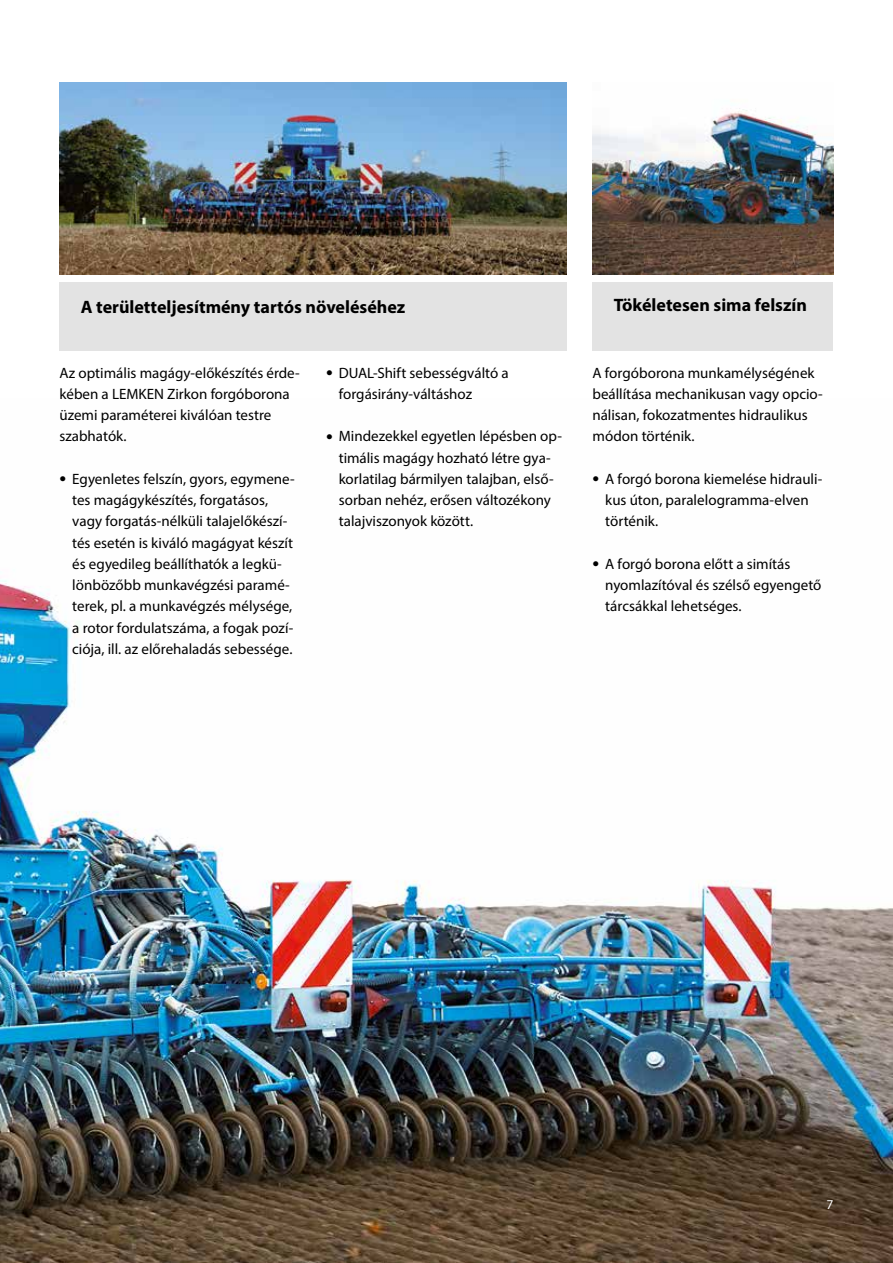
<style>
.page{position:relative;width:893px;height:1263px;background:#fff}
.page>*{position:absolute;margin:0;border:0;box-sizing:border-box;transform-origin:0 0}
.t1{font:700 18px "Myriad Pro";color:#000}
.t2{font:15px/21.3px "Myriad Pro";color:#000}
.t3{font:13.5px "Myriad Pro";color:#fff}
.s1{font-size:24px}
</style>
<div class="page">
<img style="left:0;top:580px;width:893px;height:683px">
<div style="left:60px;top:283px;width:507px;height:68px;background:#e3e3e3"></div>
<img style="left:60px;top:83px;width:507px;height:191px">
<img style="left:592px;top:108px;width:241px;height:166px">
<div style="left:592px;top:283px;width:241px;height:68px;background:#e3e3e3"></div>
<p class="t1" style="left:81px;top:295px;width:326px">A területteljesítmény tartós növeléséhez</p>
<p class="t2" style="left:60px;top:362px;width:242px">Az optimális magágy-előkészítés érde&shy;kében a LEMKEN Zirkon forgóborona üzemi paraméterei kiválóan testre szabhatók.</p>
<p class="t2" style="left:72px;top:468px;width:224px;text-indent:-13px"><span class="s1">•</span> Egyenletes felszín, gyors, egymene&shy;tes magágykészítés, forgatásos, vagy forgatás-nélküli talajelőkészí&shy;tés esetén is kiváló magágyat készít és egyedileg beállíthatók a legkü&shy;lönbözőbb munkavégzési paramé&shy;terek, pl. a munkavégzés mélysége, a rotor fordulatszáma, a fogak pozí&shy;ciója, ill. az előrehaladás sebessége.</p>
<p class="t2" style="left:339px;top:362px;width:171px;text-indent:-13px"><span class="s1">•</span> DUAL-Shift sebességváltó a forgásirány-váltáshoz</p>
<p class="t2" style="left:339px;top:425px;width:225px;text-indent:-13px"><span class="s1">•</span> Mindezekkel egyetlen lépésben op&shy;timális magágy hozható létre gya&shy;korlatilag bármilyen talajban, első&shy;sorban nehéz, erősen változékony talajviszonyok között.</p>
<p class="t1" style="left:614px;top:293px;width:195px">Tökéletesen sima felszín</p>
<p class="t2" style="left:592px;top:362px;width:232px">A forgóborona munkamélységének beállítása mechanikusan vagy opcio&shy;nálisan, fokozatmentes hidraulikus módon történik.</p>
<p class="t2" style="left:605px;top:468px;width:219px;text-indent:-13px"><span class="s1">•</span> A forgó borona kiemelése hidrauli&shy;kus úton, paralelogramma-elven történik.</p>
<p class="t2" style="left:605px;top:553px;width:218px;text-indent:-13px"><span class="s1">•</span> A forgó borona előtt a simítás nyomlazítóval és szélső egyengető tárcsákkal lehetséges.</p>
<p class="t3" style="left:826px;top:1196px;width:8px">7</p>
</div>
